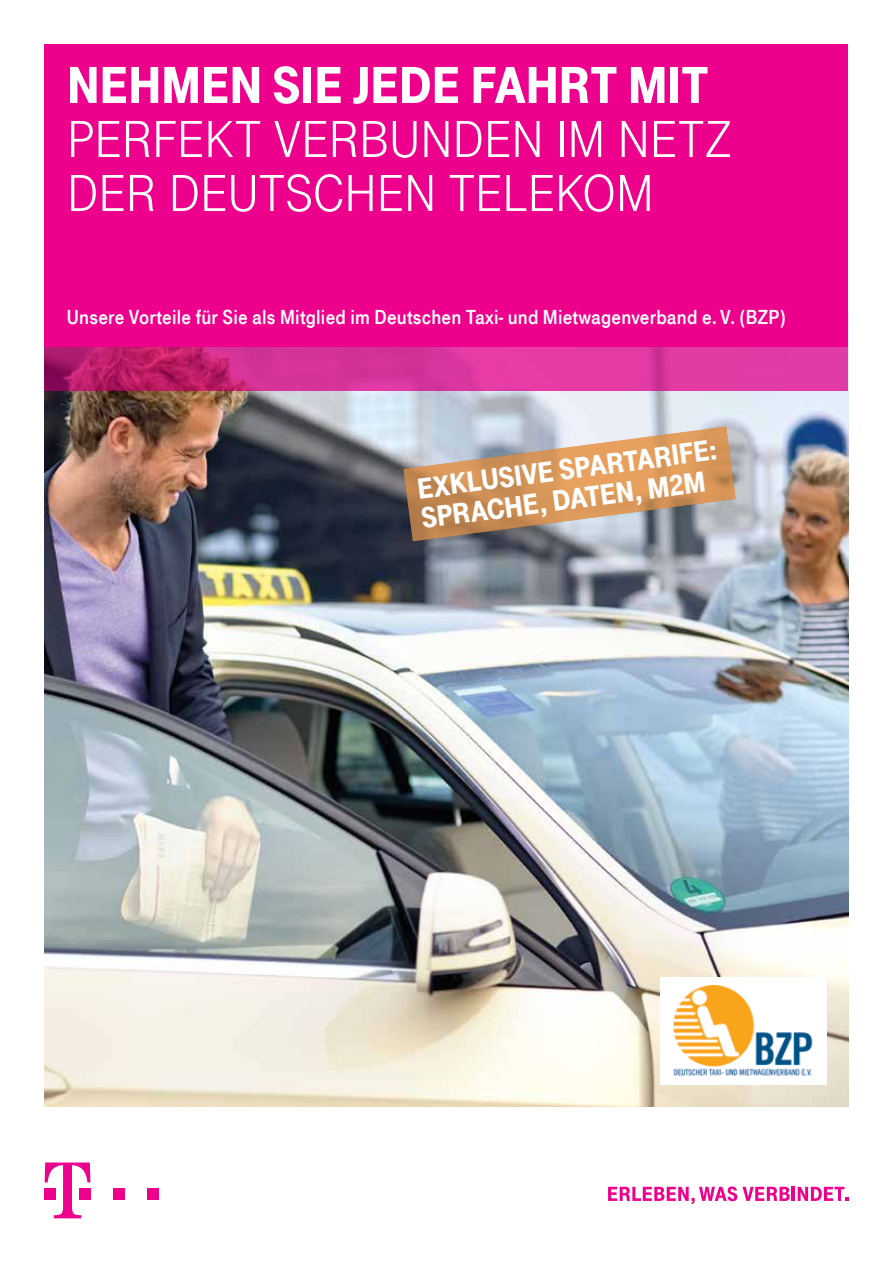
<style>
.page{position:relative;width:893px;height:1263px;background:#fff}
.page>*{position:absolute;margin:0;border:0;box-sizing:border-box;transform-origin:0 0}
.t1{font:54px/54px "Tele Grotesk Headline";color:#fff}
.t2{font:900 54px "Tele Grotesk Headline";color:#fff}
.t3{font:900 30px/30.2px "Tele Grotesk Headline";color:#fff}
.t4{font:21px "Tele Grotesk Fett";letter-spacing:.01em;color:#fff}
</style>
<div class="page">
<img style="left:45px;top:390px;width:803px;height:717px">
<div style="left:113px;top:1188px;width:11px;height:11px;background:#ec008c"></div>
<div style="left:147px;top:1188px;width:11px;height:11px;background:#ec008c"></div>
<svg style="left:45px;top:1162px;width:45px;height:56px"></svg>
<svg style="left:608px;top:1186px;width:129px;height:18px"></svg>
<svg style="left:743px;top:1187px;width:47px;height:14px"></svg>
<hr style="left:792px;top:1187px;width:3px;height:14px;background:#ec008c">
<svg style="left:798px;top:1187px;width:50px;height:14px"></svg>
<div style="left:660px;top:977px;width:166px;height:107px;background:#fff"></div>
<img style="left:673px;top:985px;width:140px;height:91px">
<svg style="left:45px;top:347px;width:803px;height:43px;background:#d43192"></svg>
<div style="left:45px;top:45px;width:803px;height:302px;background:#ec008c"></div>
<svg style="left:403px;top:426px;width:333px;height:115px;background:#c49f7e"></svg>
<h1 class="t2" style="left:67px;top:55px;width:643px">NEHMEN SIE JEDE FAHRT MIT</h1>
<h1 class="t1" style="left:67px;top:113px;width:666px">PERFEKT VERBUNDEN IM NETZ<br>DER DEUTSCHEN TELEKOM</h1>
<p class="t4" style="left:67px;top:305px;width:720px">Unsere Vorteile für Sie als Mitglied im Deutschen Taxi- und Mietwagenverband e. V. (BZP)</p>
<h2 class="t3" style="left:416px;top:473px;width:304px;rotate:-7deg">EXKLUSIVE SPARTARIFE:<br>SPRACHE, DATEN, M2M</h2>
</div>
